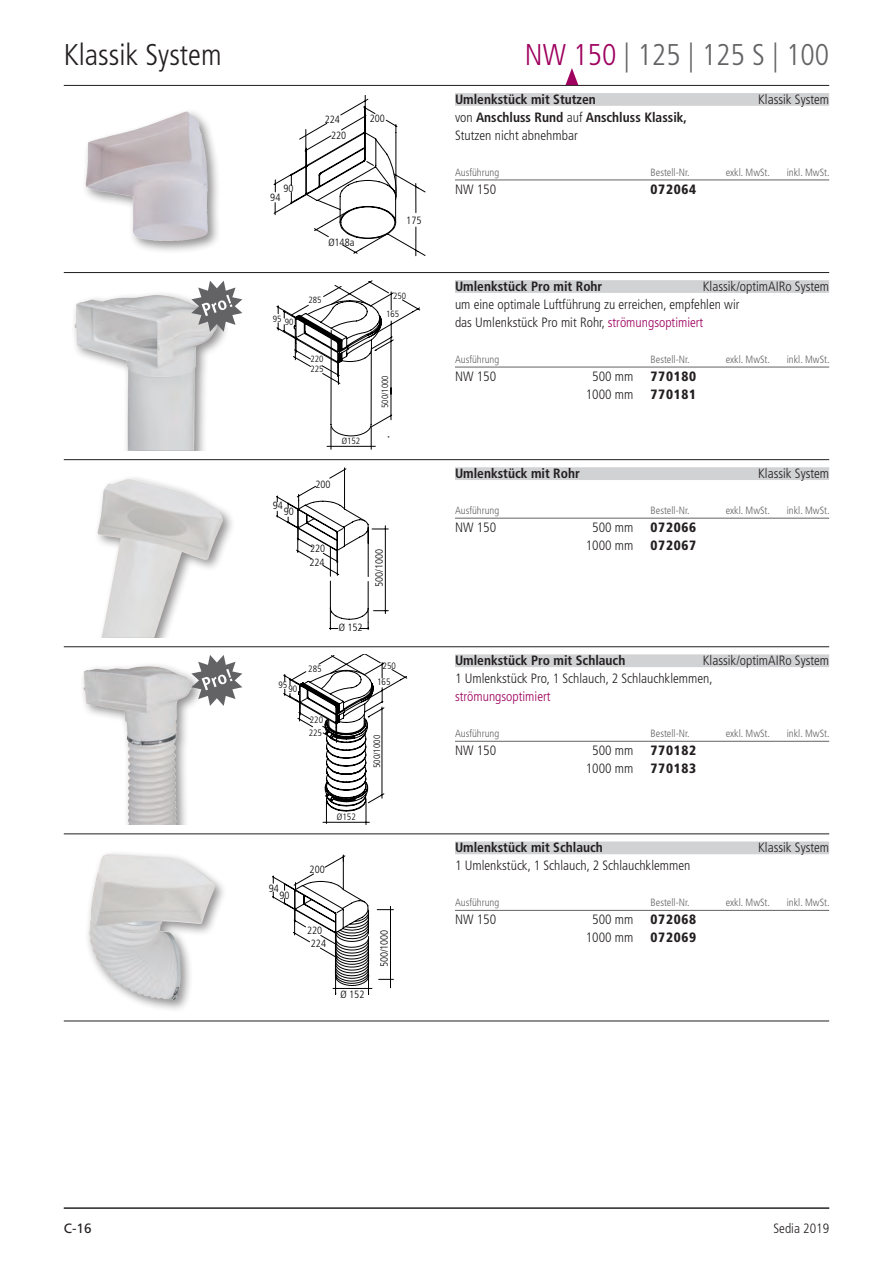
<style>
.page{position:relative;width:893px;height:1263px;background:#fff}
.page>*{position:absolute;margin:0;border:0;box-sizing:border-box;transform-origin:0 0}
.t1{font:300 condensed 30px "Frutiger";color:#636366}
.t2{font:300 condensed 30px "Frutiger";color:#231f20}
.t3{font:300 condensed 13.5px/18px "Frutiger";color:#231f20}
.t4{font:700 condensed 13.5px/18px "Frutiger";color:#231f20}
.t5{font:900 condensed 13.5px "Frutiger";letter-spacing:.05em;color:#231f20}
.t6{font:300 condensed 13.5px "Frutiger";color:#9e015e}
.t7{font:13.5px "Frutiger";color:#231f20}
.t8{font:300 condensed 10.5px "Frutiger";color:#636366}
.t9{font:300 condensed 10.5px "Frutiger";color:#000}
.t10{font:300 condensed 10.5px "Frutiger";color:#000001}
.t11{font:300 condensed 9.3px "Frutiger";color:#000}
.t12{font:300 condensed 9.3px "Frutiger";color:#000001}
.t13{font:300 condensed 9px "Frutiger";color:#000}
.t14{font:300 condensed 9px "Frutiger";color:#000001}
.s1{color:#9e015e}
.s2{font-weight:300}
</style>
<div class="page">
<hr style="left:64px;top:272px;width:765px;height:1px;background:#231f20">
<hr style="left:64px;top:459px;width:765px;height:1px;background:#231f20">
<hr style="left:64px;top:646px;width:765px;height:1px;background:#231f20">
<hr style="left:64px;top:833px;width:765px;height:1px;background:#231f20">
<hr style="left:64px;top:1020px;width:765px;height:1px;background:#231f20">
<hr style="left:64px;top:85px;width:765px;height:1px;background:#231f20">
<svg style="left:566px;top:68px;width:12px;height:17px"></svg>
<hr style="left:64px;top:1208px;width:765px;height:1px;background:#231f20">
<div style="left:455px;top:93px;width:374px;height:13px;background:#d1d2d4"></div>
<hr style="left:455px;top:180px;width:374px;height:1px;background:#636366">
<div style="left:455px;top:280px;width:374px;height:13px;background:#d1d2d4"></div>
<hr style="left:455px;top:367px;width:374px;height:1px;background:#636366">
<div style="left:455px;top:467px;width:374px;height:13px;background:#d1d2d4"></div>
<hr style="left:455px;top:518px;width:374px;height:1px;background:#636366">
<div style="left:455px;top:654px;width:374px;height:13px;background:#d1d2d4"></div>
<hr style="left:455px;top:741px;width:374px;height:1px;background:#636366">
<div style="left:455px;top:841px;width:374px;height:13px;background:#d1d2d4"></div>
<hr style="left:455px;top:910px;width:374px;height:1px;background:#636366">
<svg style="left:277px;top:281px;width:143px;height:168px"></svg>
<svg style="left:276px;top:468px;width:113px;height:162px"></svg>
<svg style="left:283px;top:655px;width:124px;height:170px"></svg>
<svg style="left:272px;top:855px;width:122px;height:140px"></svg>
<hr style="left:390px;top:906px;width:1px;height:82px;background:#000001">
<svg style="left:274px;top:95px;width:151px;height:161px"></svg>
<div style="left:81px;top:107px;width:140px;height:147px;background:#231f20;opacity:.5"></div>
<img style="left:85px;top:112px;width:123px;height:129px">
<div style="left:70px;top:290px;width:160px;height:161px;background:#231f20;opacity:.5"></div>
<img style="left:74px;top:295px;width:81px;height:55px">
<div style="left:92px;top:474px;width:144px;height:164px;background:#231f20;opacity:.5"></div>
<img style="left:97px;top:479px;width:126px;height:159px">
<div style="left:79px;top:661px;width:125px;height:164px;background:#231f20;opacity:.5"></div>
<img style="left:83px;top:666px;width:63px;height:38px">
<div style="left:84px;top:849px;width:144px;height:164px;background:#231f20;opacity:.5"></div>
<img style="left:88px;top:854px;width:127px;height:147px">
<svg style="left:191px;top:281px;width:51px;height:51px"></svg>
<svg style="left:191px;top:655px;width:51px;height:51px"></svg>
<svg style="left:504px;top:654px;width:14px;height:1px"></svg>
<h1 class="t2" style="left:64px;top:38px;width:159px">Klassik System</h1>
<h1 class="t1" style="left:525px;top:38px;width:306px"><span class="s1">NW 150</span> | 125 | 125 S | 100</h1>
<p class="t4" style="left:455px;top:90px;width:142px">Umlenkstück mit Stutzen</p>
<p class="t3" style="left:758px;top:90px;width:73px">Klassik System</p>
<p class="t4" style="left:455px;top:108px;width:234px"><span class="s2">von</span> Anschluss Rund <span class="s2">auf</span> Anschluss Klassik,<br><span class="s2">Stutzen nicht abnehmbar</span></p>
<p class="t8" style="left:455px;top:166px;width:46px">Ausführung</p>
<p class="t8" style="left:651px;top:166px;width:40px">Bestell-Nr.</p>
<p class="t8" style="left:726px;top:166px;width:46px">exkl. MwSt.</p>
<p class="t8" style="left:787px;top:166px;width:44px">inkl. MwSt.</p>
<p class="t3" style="left:455px;top:180px;width:43px">NW 150</p>
<p class="t5" style="left:651px;top:181px;width:47px">072064</p>
<p class="t9" style="left:325px;top:113px;width:17px">224</p>
<p class="t9" style="left:370px;top:113px;width:17px">200</p>
<p class="t9" style="left:331px;top:129px;width:17px">220</p>
<p class="t9" style="left:283px;top:182px;width:12px">90</p>
<p class="t9" style="left:270px;top:191px;width:12px">94</p>
<p class="t9" style="left:328px;top:236px;width:28px">Ø148a</p>
<p class="t9" style="left:406px;top:214px;width:17px">175</p>
<p class="t13" style="left:273px;top:313px;width:10px">95</p>
<p class="t13" style="left:285px;top:316px;width:10px">90</p>
<p class="t13" style="left:308px;top:295px;width:15px">285</p>
<p class="t13" style="left:310px;top:354px;width:15px">220</p>
<p class="t13" style="left:310px;top:364px;width:15px">225</p>
<p class="t9" style="left:273px;top:499px;width:12px">94</p>
<p class="t9" style="left:284px;top:505px;width:12px">90</p>
<p class="t13" style="left:342px;top:436px;width:20px">Ø152</p>
<p class="t9" style="left:316px;top:478px;width:17px">200</p>
<p class="t9" style="left:310px;top:543px;width:17px">220</p>
<p class="t9" style="left:309px;top:556px;width:17px">224</p>
<p class="t13" style="left:393px;top:290px;width:15px">250</p>
<p class="t13" style="left:386px;top:309px;width:15px">165</p>
<p class="t14" style="left:380px;top:408px;width:34px;rotate:-90deg">500/1000</p>
<p class="t10" style="left:373px;top:587px;width:39px;rotate:-90deg">500/1000</p>
<p class="t11" style="left:279px;top:680px;width:10px">95</p>
<p class="t11" style="left:288px;top:684px;width:10px">90</p>
<p class="t11" style="left:308px;top:663px;width:15px">285</p>
<p class="t11" style="left:310px;top:715px;width:15px">220</p>
<p class="t11" style="left:309px;top:727px;width:15px">225</p>
<p class="t9" style="left:339px;top:622px;width:25px">Ø 152</p>
<p class="t11" style="left:383px;top:660px;width:15px">250</p>
<p class="t11" style="left:377px;top:676px;width:15px">165</p>
<p class="t12" style="left:372px;top:768px;width:35px;rotate:-90deg">500/1000</p>
<p class="t11" style="left:337px;top:811px;width:20px">Ø152</p>
<p class="t9" style="left:269px;top:882px;width:12px">94</p>
<p class="t9" style="left:279px;top:889px;width:12px">90</p>
<p class="t9" style="left:310px;top:864px;width:17px">200</p>
<p class="t9" style="left:307px;top:924px;width:17px">220</p>
<p class="t9" style="left:311px;top:937px;width:17px">224</p>
<p class="t9" style="left:340px;top:988px;width:25px">Ø 152</p>
<p class="t10" style="left:378px;top:967px;width:39px;rotate:-90deg">500/1000</p>
<p class="t3" style="left:455px;top:277px;width:376px;text-indent:248px">Klassik/optimAIRo System um eine optimale Luftführung zu erreichen, empfehlen wir<br>das Umlenkstück Pro mit Rohr, <span class="s1">strömungsoptimiert</span></p>
<p class="t8" style="left:455px;top:353px;width:46px">Ausführung</p>
<p class="t8" style="left:651px;top:353px;width:40px">Bestell-Nr.</p>
<p class="t8" style="left:726px;top:353px;width:46px">exkl. MwSt.</p>
<p class="t8" style="left:787px;top:353px;width:44px">inkl. MwSt.</p>
<p class="t3" style="left:455px;top:367px;width:43px">NW 150</p>
<p class="t3" style="left:592px;top:367px;width:43px">500 mm</p>
<p class="t5" style="left:651px;top:368px;width:47px">770180</p>
<p class="t3" style="left:586px;top:385px;width:49px">1000 mm</p>
<p class="t5" style="left:651px;top:386px;width:47px">770181</p>
<p class="t4" style="left:455px;top:277px;width:149px">Umlenkstück Pro mit Rohr</p>
<p class="t4" style="left:455px;top:464px;width:126px">Umlenkstück mit Rohr</p>
<p class="t3" style="left:758px;top:464px;width:73px">Klassik System</p>
<p class="t8" style="left:455px;top:504px;width:46px">Ausführung</p>
<p class="t8" style="left:651px;top:504px;width:40px">Bestell-Nr.</p>
<p class="t8" style="left:726px;top:504px;width:46px">exkl. MwSt.</p>
<p class="t8" style="left:787px;top:504px;width:44px">inkl. MwSt.</p>
<p class="t3" style="left:455px;top:518px;width:43px">NW 150</p>
<p class="t3" style="left:592px;top:518px;width:43px">500 mm</p>
<p class="t5" style="left:651px;top:519px;width:47px">072066</p>
<p class="t3" style="left:586px;top:536px;width:49px">1000 mm</p>
<p class="t5" style="left:651px;top:537px;width:47px">072067</p>
<p class="t3" style="left:455px;top:651px;width:376px;text-indent:248px">Klassik/optimAIRo System<br>1 Umlenkstück Pro, 1 Schlauch, 2 Schlauchklemmen,</p>
<p class="t6" style="left:455px;top:689px;width:97px">strömungsoptimiert</p>
<p class="t8" style="left:455px;top:727px;width:46px">Ausführung</p>
<p class="t8" style="left:651px;top:727px;width:40px">Bestell-Nr.</p>
<p class="t8" style="left:726px;top:727px;width:46px">exkl. MwSt.</p>
<p class="t8" style="left:787px;top:727px;width:44px">inkl. MwSt.</p>
<p class="t3" style="left:455px;top:741px;width:43px">NW 150</p>
<p class="t3" style="left:592px;top:741px;width:43px">500 mm</p>
<p class="t5" style="left:651px;top:742px;width:47px">770182</p>
<p class="t3" style="left:586px;top:759px;width:49px">1000 mm</p>
<p class="t5" style="left:651px;top:760px;width:47px">770183</p>
<p class="t4" style="left:455px;top:651px;width:172px">Umlenkstück Pro mit Schlauch</p>
<p class="t4" style="left:455px;top:838px;width:149px">Umlenkstück mit Schlauch</p>
<p class="t3" style="left:758px;top:839px;width:73px">Klassik System</p>
<p class="t3" style="left:455px;top:857px;width:237px">1 Umlenkstück, 1 Schlauch, 2 Schlauchklemmen</p>
<p class="t8" style="left:455px;top:896px;width:46px">Ausführung</p>
<p class="t8" style="left:651px;top:896px;width:40px">Bestell-Nr.</p>
<p class="t8" style="left:726px;top:896px;width:46px">exkl. MwSt.</p>
<p class="t8" style="left:787px;top:896px;width:44px">inkl. MwSt.</p>
<p class="t3" style="left:455px;top:911px;width:43px">NW 150</p>
<p class="t3" style="left:592px;top:911px;width:43px">500 mm</p>
<p class="t5" style="left:651px;top:911px;width:47px">072068</p>
<p class="t3" style="left:586px;top:929px;width:49px">1000 mm</p>
<p class="t5" style="left:651px;top:929px;width:47px">072069</p>
<p class="t7" style="left:64px;top:1220px;width:29px">C-16</p>
<p class="t3" style="left:773px;top:1220px;width:57px">Sedia 2019</p>
</div>
